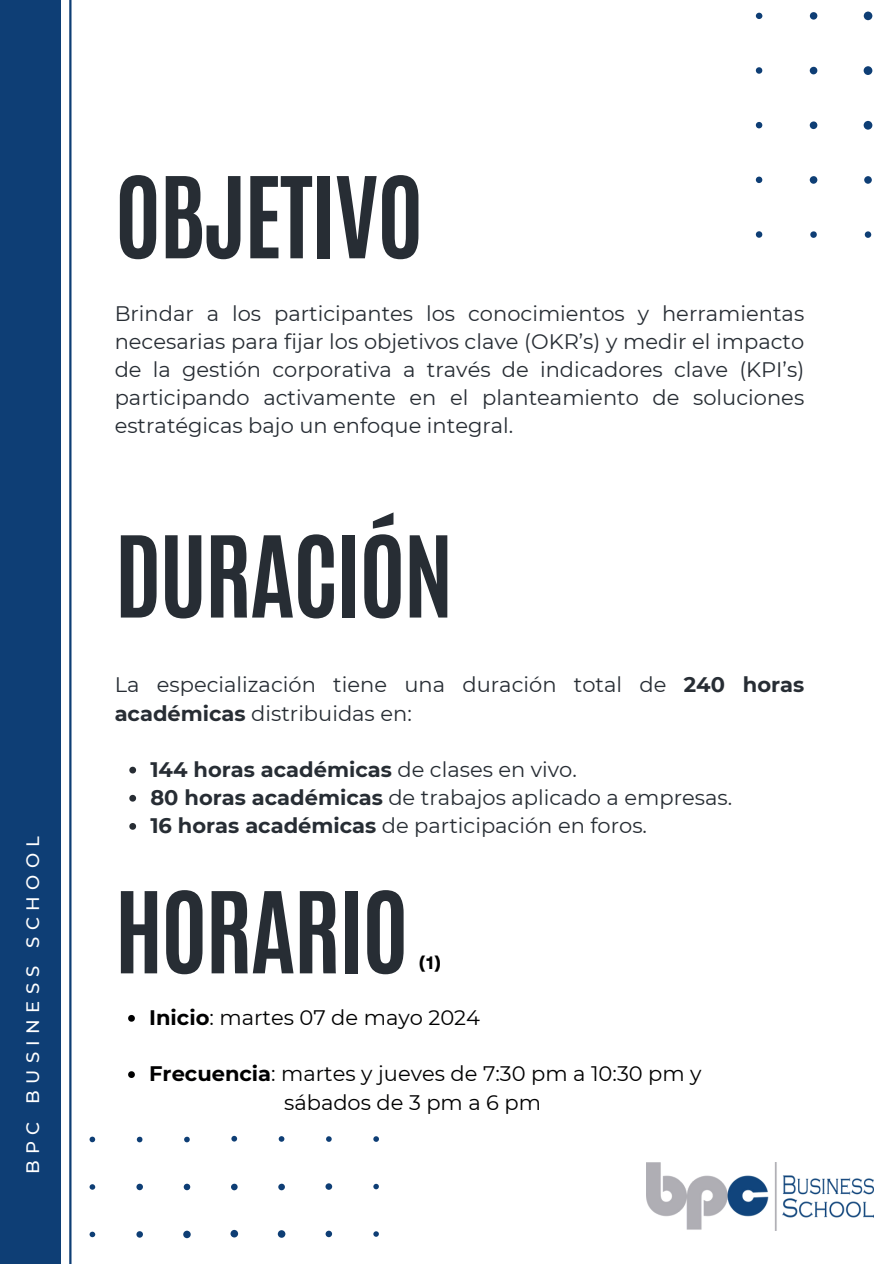
<style>
.page{position:relative;width:894px;height:1264px;background:#fff}
.page>*{position:absolute;margin:0;border:0;box-sizing:border-box;transform-origin:0 0}
.t1{font:700 95.7px "Antonio";letter-spacing:-.025em;color:#272d34}
.t2{font:21px/28.2px "Montserrat";color:#272d34}
.t3{font:21px "Montserrat";color:#000001}
.t4{font:700 21px "Montserrat";color:#272d34}
.t5{font:500 18px "Montserrat";letter-spacing:.355em;color:#fff}
.t6{font:700 17.85px "Garet";color:#000}
.s1{font-weight:700}
.s2{font-weight:400}
</style>
<div class="page">
<svg style="left:129px;top:766px;width:7px;height:7px"></svg>
<svg style="left:129px;top:794px;width:7px;height:7px"></svg>
<svg style="left:129px;top:823px;width:7px;height:6px"></svg>
<hr style="left:69px;top:0;width:2px;height:1263px;background:#0e3e75">
<div style="left:0;top:0;width:61px;height:1263px;background:#0e3e75"></div>
<img style="left:646px;top:1162px;width:227px;height:68px">
<svg style="left:89px;top:1135px;width:289px;height:104px"></svg>
<svg style="left:128px;top:1015px;width:7px;height:6px"></svg>
<svg style="left:128px;top:1071px;width:7px;height:6px"></svg>
<svg style="left:755px;top:11px;width:118px;height:227px"></svg>
<h2 class="t5" style="left:22px;top:1174px;width:339px;rotate:-90deg">BPC BUSINESS SCHOOL</h2>
<p class="t1" style="left:115px;top:149px;width:310px">OBJETIVO</p>
<p class="t2" style="left:115px;top:299px;width:691px;text-align:justify">Brindar a los participantes los conocimientos y herramientas necesarias para fijar los objetivos clave (OKR’s) y medir el impacto de la gestión corporativa a través de indicadores clave (KPI’s) participando activamente en el planteamiento de soluciones estratégicas bajo un enfoque integral.</p>
<h3 class="t1" style="left:115px;top:508px;width:340px">DURACIÓN</h3>
<p class="t2" style="left:115px;top:670px;width:691px">La especialización tiene una duración total de <span class="s1">240 horas académicas</span> distribuidas en:</p>
<p class="t4" style="left:150px;top:756px;width:428px">144 horas académicas <span class="s2">de clases en vivo.</span></p>
<h2 class="t2" style="left:150px;top:783px;width:583px"><span class="s1">80 horas académicas</span> de trabajos aplicado a empresas.</h2>
<p class="t2" style="left:150px;top:811px;width:498px"><span class="s1">16 horas académicas</span> de participación en foros.</p>
<p class="t1" style="left:115px;top:863px;width:295px">HORARIO</p>
<p class="t3" style="left:149px;top:1004px;width:332px"><span class="s1">Inicio</span>: martes 07 de mayo 2024</p>
<p class="t3" style="left:149px;top:1061px;width:554px"><span class="s1">Frecuencia</span>: martes y jueves de 7:30 pm a 10:30 pm y</p>
<p class="t3" style="left:284px;top:1089px;width:258px">sábados de 3 pm a 6 pm</p>
<h2 class="t6" style="left:417px;top:950px;width:26px">(1)</h2>
</div>
